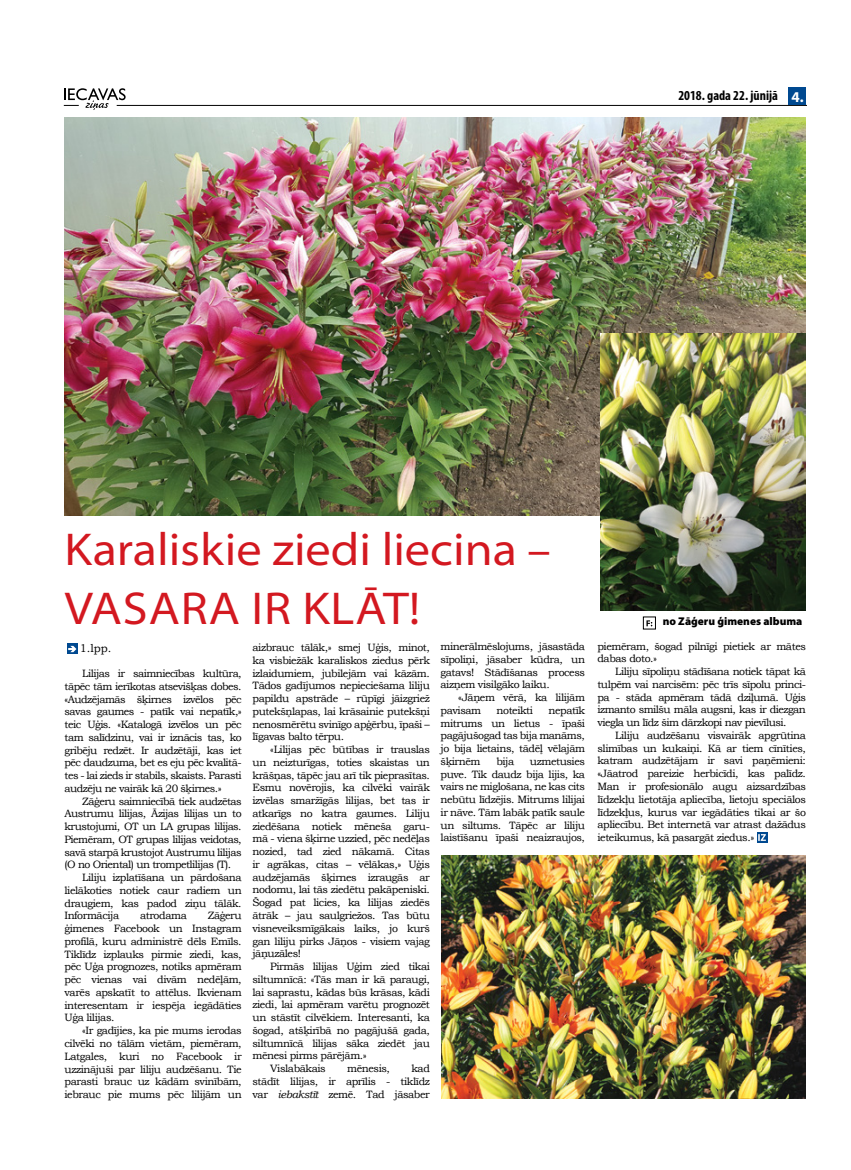
<style>
.page{position:relative;width:851px;height:1170px;background:#fff}
.page>*{position:absolute;margin:0;border:0;box-sizing:border-box;transform-origin:0 0}
.t1{font:semi-expanded 46.25px/58.8px "Myriad Pro";color:#d31820}
.t2{font:700 condensed 13.75px "Myriad Pro";color:#000}
.t3{font:900 11.25px "Myriad Pro";color:#000}
.t4{font:11.25px "Bookman Old Style";color:#000}
.t5{font:10.62px/12.8px "Bookman Old Style";letter-spacing:-.04em;color:#000;text-align:justify}
.s1{font-stretch:normal;font-size:15px;color:#fff}
.s2{font-style:italic}
</style>
<div class="page">
<hr style="left:117px;top:105px;width:689px;height:1px;background:#000">
<svg style="left:64px;top:88px;width:62px;height:22px"></svg>
<div style="left:788px;top:87px;width:18px;height:18px;background:#004990"></div>
<svg style="left:67px;top:643px;width:11px;height:11px"></svg>
<svg style="left:68px;top:645px;width:8px;height:7px"></svg>
<svg style="left:646px;top:620px;width:6px;height:6px"></svg>
<img style="left:441px;top:855px;width:364px;height:243px">
<img style="left:64px;top:117px;width:741px;height:398px">
<img style="left:600px;top:333px;width:205px;height:278px">
<svg style="left:757px;top:832px;width:10px;height:10px"></svg>
<svg style="left:758px;top:834px;width:7px;height:6px"></svg>
<p class="t2" style="left:678px;top:87px;width:127px">2018. gada 22. jūnijā <span class="s1">4.</span></p>
<h1 class="t1" style="left:64px;top:521px;width:487px">Karaliskie ziedi liecina –<br>VASARA IR KLĀT!</h1>
<p class="t5" style="left:252px;top:641px;width:179px">aizbrauc tālāk,» smej Uģis, minot, ka visbiežāk karaliskos ziedus pērk izlaidumiem, jubilejām vai kāzām.<br>Tādos gadījumos nepieciešama liliju papildu apstrāde – rūpīgi jāizgriež putekšņlapas, lai krāsainie putekšņi nenosmērētu svinīgo apģērbu, īpaši – līgavas balto tērpu.</p>
<p class="t5" style="left:252px;top:743px;width:179px;text-indent:18px">«Lilijas pēc būtības ir trauslas un neizturīgas, toties skaistas un krāšņas, tāpēc jau arī tik pieprasītas.<br>Esmu novērojis, ka cilvēki vairāk izvēlas smaržīgās lilijas, bet tas ir atkarīgs no katra gaumes. Liliju ziedēšana notiek mēneša garu&shy;mā - viena šķirne uzzied, pēc nedēļas nozied, tad zied nākamā. Citas ir agrākas, citas – vēlākas,» Uģis audzējamās šķirnes izraugās ar nodomu, lai tās ziedētu pakāpeniski.<br>Šogad pat licies, ka lilijas ziedēs ātrāk – jau saulgriežos. Tas būtu visneveiksmīgākais laiks, jo kurš gan liliju pirks Jāņos - visiem vajag jāņuzāles!</p>
<p class="t5" style="left:270px;top:959px;width:161px">Pirmās lilijas Uģim zied tikai</p>
<p class="t5" style="left:252px;top:972px;width:179px">siltumnīcā: «Tās man ir kā paraugi,</p>
<p class="t5" style="left:252px;top:985px;width:179px">lai saprastu, kādas būs krāsas, kādi</p>
<p class="t5" style="left:252px;top:998px;width:179px">ziedi, lai apmēram varētu prognozēt</p>
<p class="t5" style="left:252px;top:1010px;width:179px">un stāstīt cilvēkiem. Interesanti, ka</p>
<p class="t5" style="left:252px;top:1023px;width:179px">šogad, atšķirībā no pagājušā gada,</p>
<p class="t5" style="left:252px;top:1036px;width:179px">siltumnīcā lilijas sāka ziedēt jau</p>
<p class="t5" style="left:252px;top:1049px;width:116px">mēnesi pirms pārējām.»</p>
<p class="t5" style="left:270px;top:1061px;width:57px">Vislabākais</p>
<p class="t5" style="left:347px;top:1061px;width:44px">mēnesis,</p>
<p class="t5" style="left:440px;top:640px;width:146px">minerālmēslojums, jāsastāda sīpoliņi, jāsaber kūdra, un gatavs! Stādīšanas process aizņem visilgāko laiku.</p>
<p class="t5" style="left:440px;top:691px;width:146px;text-indent:18px">«Jāņem vērā, ka lilijām pavisam</p>
<p class="t4" style="left:80px;top:641px;width:33px">1.lpp.</p>
<p class="t5" style="left:64px;top:667px;width:179px;text-indent:18px">Lilijas ir saimniecības kultūra, tāpēc tām ierīkotas atsevišķas dobes. «Audzējamās šķirnes izvēlos pēc savas gaumes - patīk vai nepatīk,» teic Uģis. «Katalogā izvēlos un pēc tam salīdzinu, vai ir iznācis tas, ko gribēju redzēt. Ir audzētāji, kas iet pēc daudzuma, bet es eju pēc kvalitā&shy;tes - lai zieds ir stabils, skaists. Parasti audzēju ne vairāk kā 20 šķirnes.»</p>
<p class="t5" style="left:82px;top:794px;width:161px">Zāģeru saimniecībā tiek audzētas</p>
<p class="t5" style="left:64px;top:807px;width:179px">Austrumu lilijas, Āzijas lilijas un to</p>
<p class="t5" style="left:64px;top:820px;width:179px">krustojumi, OT un LA grupas lilijas.</p>
<p class="t5" style="left:64px;top:832px;width:179px">Piemēram, OT grupas lilijas veidotas,</p>
<p class="t5" style="left:64px;top:845px;width:179px">savā starpā krustojot Austrumu lilijas</p>
<p class="t5" style="left:64px;top:858px;width:168px">(O no Oriental) un trompetlilijas (T).</p>
<p class="t5" style="left:82px;top:871px;width:161px">Liliju izplatīšana un pārdošana</p>
<p class="t5" style="left:64px;top:883px;width:179px">lielākoties notiek caur radiem un</p>
<p class="t5" style="left:64px;top:896px;width:179px">draugiem, kas padod ziņu tālāk.</p>
<p class="t5" style="left:64px;top:909px;width:56px">Informācija</p>
<p class="t5" style="left:140px;top:909px;width:48px">atrodama</p>
<p class="t5" style="left:440px;top:703px;width:146px;text-indent:108px">nepatīk mitrums un lietus - īpaši pagājušogad tas bija manāms, jo bija lietains, tādēļ vēlajām šķirnēm</p>
<p class="t5" style="left:496px;top:703px;width:38px">noteikti</p>
<p class="t5" style="left:496px;top:754px;width:19px">bija</p>
<p class="t5" style="left:440px;top:754px;width:146px;text-indent:89px">uzmetusies puve. Tik daudz bija lijis, ka vairs ne miglošana, ne kas cits nebūtu līdzējis. Mitrums lilijai ir nāve. Tām labāk patīk saule un siltums. Tāpēc ar liliju laistīšanu īpaši neaizraujos,</p>
<p class="t5" style="left:64px;top:909px;width:179px;text-indent:143px">Zāģeru ģimenes Facebook un Instagram profilā, kuru administrē dēls Emīls.<br>Tiklīdz izplauks pirmie ziedi, kas, pēc Uģa prognozes, notiks apmēram pēc vienas vai divām nedēļām, varēs apskatīt to attēlus. Ikvienam interesentam ir iespēja iegādāties Uģa lilijas.</p>
<p class="t5" style="left:64px;top:1024px;width:179px;text-indent:18px">«Ir gadījies, ka pie mums ierodas cilvēki no tālām vietām, piemēram, Latgales, kuri no Facebook ir uzzinājuši par liliju audzēšanu. Tie parasti brauc uz kādām svinībām, iebrauc pie mums pēc lilijām un</p>
<p class="t5" style="left:252px;top:1061px;width:179px;text-indent:159px">kad stādīt lilijas, ir aprīlis - tiklīdz var <span class="s2">iebakstīt</span> zemē. Tad jāsaber</p>
<p class="t3" style="left:662px;top:615px;width:141px">no Zāģeru ģimenes albuma</p>
<p class="t5" style="left:597px;top:639px;width:210px">piemēram, šogad pilnīgi pietiek ar mātes dabas doto.»</p>
<p class="t5" style="left:597px;top:665px;width:210px;text-indent:18px">Liliju sīpoliņu stādīšana notiek tāpat kā tulpēm vai narcisēm: pēc trīs sīpolu princi&shy;pa - stāda apmēram tādā dziļumā. Uģis izmanto smilšu māla augsni, kas ir diezgan viegla un līdz šim dārzkopi nav pievīlusi.</p>
<p class="t5" style="left:597px;top:729px;width:210px;text-indent:18px">Liliju audzēšanu visvairāk apgrūtina slimības un kukaiņi. Kā ar tiem cīnīties, katram audzētājam ir savi paņēmieni: «Jāatrod pareizie herbicīdi, kas palīdz.<br>Man ir profesionālo augu aizsardzības līdzekļu lietotāja apliecība, lietoju speciālos līdzekļus, kurus var iegādāties tikai ar šo apliecību. Bet internetā var atrast dažādus ieteikumus, kā pasargāt ziedus.»</p>
</div>
